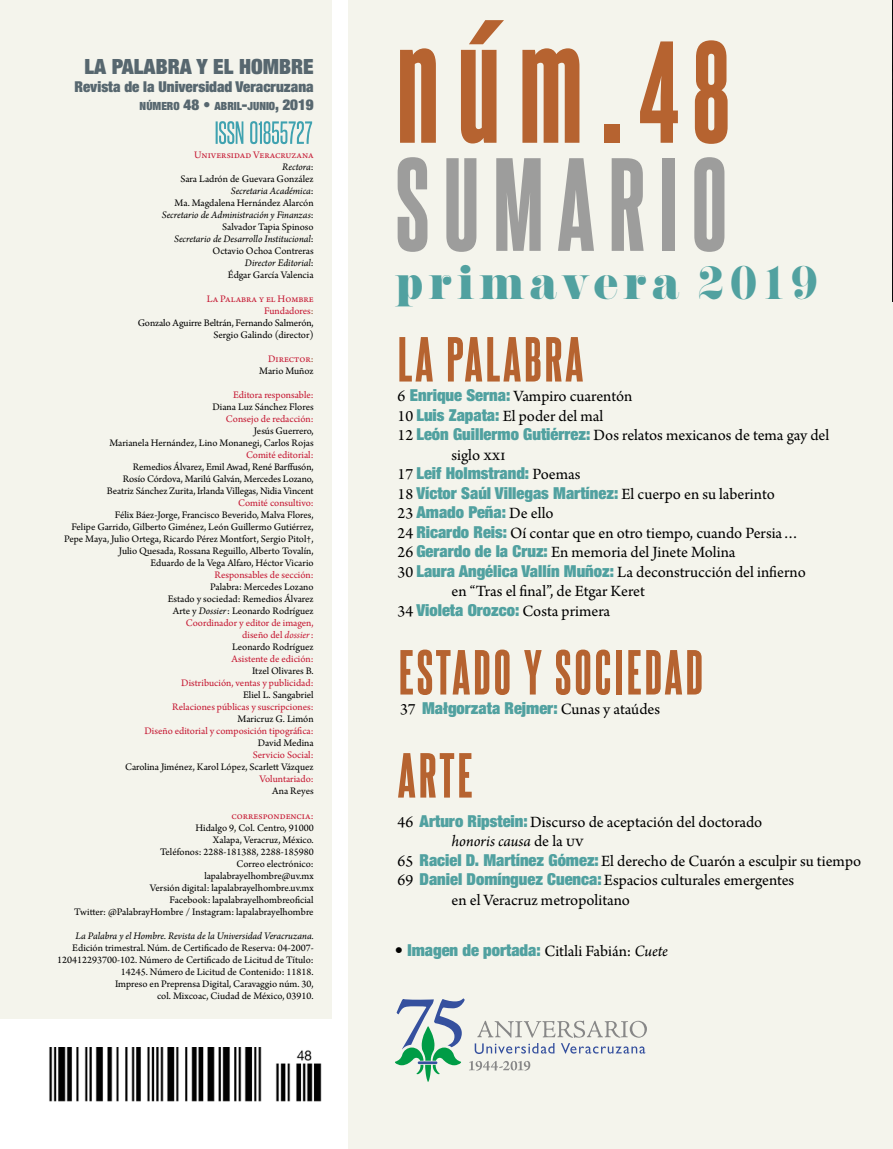
<style>
.page{position:relative;width:893px;height:1149px;background:#fff}
.page>*{position:absolute;margin:0;border:0;box-sizing:border-box;transform-origin:0 0}
.t1{font:150px "Steelfish Eb";color:#b66330}
.t2{font:112.5px "Steelfish Eb";letter-spacing:.115em;color:#9d9d9c}
.t3{font:54px "Steelfish Eb";letter-spacing:.05em;color:#b66330}
.t4{font:45px "Pistilli";letter-spacing:.1em;color:#51a1a0}
.t5{font:900 condensed 21px "Helvetica Neue LT Std";color:#57676f}
.t6{font:16.5px "Arno Pro";color:#000}
.t7{font:900 condensed 16.5px/19.5px "Helvetica Neue LT Std";color:#51a1a0}
.t8{font:italic 16.5px "Arno Pro";letter-spacing:-.005em;color:#000}
.t9{font:900 condensed 15px "Helvetica Neue LT Std";color:#57676f}
.t10{font:900 condensed 11.25px "Helvetica Neue LT Std";color:#57676f}
.t11{font:10.5px/12px "Arno Pro";color:#000;text-align:right}
.t12{font:10.5px "Arno Pro";color:#c51631}
.t13{font:italic 10.5px "Arno Pro";letter-spacing:-.005em;color:#000}
.s1{font-size:15px}
.s2{color:#c51631}
.s3{font-style:italic}
.s4{color:#914a2d}
.s5{font-style:italic;color:#c51631}
.s6{font-size:123px}
.s7{font-style:inherit}
.s8{font-family:"Helvetica Neue LT Std";font-weight:900;font-stretch:condensed;color:#51a1a0}
.s9{font-family:"Arno Pro";font-weight:400;font-stretch:normal;color:#000}
.s10{font-style:normal}
.s11{color:#000}
.s12{font-family:"Arno Pro";font-weight:400;font-style:italic;font-stretch:normal;color:#000}
</style>
<div class="page">
<div style="left:349px;top:0;width:544px;height:1148px;background:#f4f4ec"></div>
<div style="left:0;top:0;width:332px;height:1017px;background:#f4f4ec"></div>
<img style="left:892px;top:0;width:1px;height:301px">
<svg style="left:216px;top:121px;width:96px;height:23px"></svg>
<svg style="left:395px;top:998px;width:252px;height:83px"></svg>
<img style="left:49px;top:1047px;width:273px;height:54px">
<h3 class="t5" style="left:85px;top:53px;width:231px">LA PALABRA Y EL HOMBRE</h3>
<h3 class="t9" style="left:75px;top:77px;width:241px">Revista de la Universidad Veracruzana</h3>
<p class="t10" style="left:140px;top:99px;width:176px">NÚMERO <span class="s1">48</span> <span class="s1">•</span> ABRIL<span class="s1">-</span>JUNIO<span class="s1">, 2019</span></p>
<p class="t11" style="left:162px;top:149px;width:153px"><span class="s2">Universidad Veracruzana<br></span><span class="s3">Rectora</span>:<br>Sara Ladrón de Guevara González<br><span class="s3">Secretaria Académica</span>:<br>Ma. Magdalena Hernández Alarcón<br><span class="s3">Secretario de Administración y Finanzas</span>:<br>Salvador Tapia Spinoso<br><span class="s3">Secretario de Desarrollo Institucional</span>:<br>Octavio Ochoa Contreras<br><span class="s3">Director Editorial</span>:<br>Édgar García Valencia</p>
<p class="t11" style="left:138px;top:293px;width:177px"><span class="s2">La Palabra y el Hombre<br>Fundadores</span><span class="s4">:<br></span>Gonzalo Aguirre Beltrán, Fernando Salmerón,<br>Sergio Galindo (director)</p>
<p class="t11" style="left:259px;top:353px;width:56px"><span class="s2">Director</span><span class="s4">:<br></span>Mario Muñoz</p>
<p class="t12" style="left:233px;top:389px;width:82px">Editora responsable:</p>
<p class="t11" style="left:212px;top:401px;width:103px">Diana Luz Sánchez Flores</p>
<p class="t12" style="left:226px;top:413px;width:89px">Consejo de redacción:</p>
<p class="t11" style="left:109px;top:425px;width:206px">Jesús Guerrero,<br>Marianela Hernández, Lino Monanegi, Carlos Rojas</p>
<p class="t12" style="left:246px;top:449px;width:69px">Comité editorial:</p>
<p class="t11" style="left:107px;top:461px;width:208px">Remedios Álvarez, Emil Awad, René Barffusón,<br>Rosío Córdova, Marilú Galván, Mercedes Lozano,<br>Beatriz Sánchez Zurita, Irlanda Villegas, Nidia Vincent</p>
<p class="t12" style="left:238px;top:497px;width:77px">Comité consultivo:</p>
<p class="t11" style="left:64px;top:509px;width:251px">Félix Báez-Jorge, Francisco Beverido, Malva Flores,<br>Felipe Garrido, Gilberto Giménez, León Guillermo Gutiérrez, Pepe Maya, Julio Ortega, Ricardo Pérez Montfort, Sergio Pitol†, Julio Quesada, Rossana Reguillo, Alberto Tovalín,<br>Eduardo de la Vega Alfaro, Héctor Vicario</p>
<p class="t12" style="left:215px;top:569px;width:101px">Responsables de sección:</p>
<p class="t11" style="left:168px;top:581px;width:147px">Palabra: Mercedes Lozano<br>Estado y sociedad: Remedios Álvarez<br>Arte y <span class="s3">Dossier</span>: Leonardo Rodríguez<br><span class="s2">Coordinador y editor de imagen, diseño del</span> <span class="s5">dossier</span><span class="s2">:<br></span>Leonardo Rodríguez</p>
<p class="t12" style="left:232px;top:653px;width:84px">Asistente de edición:</p>
<p class="t11" style="left:252px;top:665px;width:63px">Itzel Olivares B.</p>
<p class="t12" style="left:181px;top:677px;width:134px">Distribución, ventas y publicidad:</p>
<p class="t11" style="left:243px;top:689px;width:72px">Eliel L. Sangabriel</p>
<p class="t12" style="left:172px;top:701px;width:143px">Relaciones públicas y suscripciones:</p>
<p class="t11" style="left:238px;top:713px;width:78px">Maricruz G. Limón</p>
<p class="t12" style="left:144px;top:725px;width:171px">Diseño editorial y composición tipográfica:</p>
<p class="t11" style="left:258px;top:737px;width:57px">David Medina</p>
<p class="t12" style="left:253px;top:749px;width:62px">Servicio Social:</p>
<p class="t11" style="left:125px;top:761px;width:190px">Carolina Jiménez, Karol López, Scarlett Vázquez</p>
<p class="t12" style="left:260px;top:773px;width:56px">Voluntariado:</p>
<p class="t11" style="left:272px;top:785px;width:43px">Ana Reyes</p>
<p class="t12" style="left:232px;top:809px;width:84px">correspondencia:</p>
<p class="t11" style="left:74px;top:821px;width:241px">Hidalgo 9, Col. Centro, 91000<br>Xalapa, Veracruz, México.<br>Teléfonos: 2288-181388, 2288-185980<br>Correo electrónico:<br>lapalabrayelhombre@uv.mx<br>Versión digital: lapalabrayelhombre.uv.mx<br>Facebook: lapalabrayelhombreoficial<br>Twitter: @PalabrayHombre / Instagram: lapalabrayelhombre</p>
<p class="t13" style="left:76px;top:929px;width:240px">La Palabra y el Hombre. Revista de la Universidad Veracruzana.</p>
<p class="t11" style="left:57px;top:941px;width:258px">Edición trimestral. Núm. de Certificado de Reserva: 04-2007- 120412293700-102. Número de Certificado de Licitud de Título:<br>14245. Número de Licitud de Contenido: 11818.<br>Impreso en Preprensa Digital, Caravaggio núm. 30,<br>col. Mixcoac, Ciudad de México, 03910.</p>
<h1 class="t1" style="left:395px;top:-11px;width:337px">núm.<span class="s6">48</span></h1>
<h2 class="t2" style="left:395px;top:136px;width:334px">SUMARIO</h2>
<h3 class="t4" style="left:395px;top:253px;width:425px">primavera <span class="s7">2019</span></h3>
<h3 class="t3" style="left:398px;top:326px;width:187px">LA PALABRA</h3>
<h3 class="t6" style="left:398px;top:386px;width:236px">6 <span class="s8">Enrique Serna:</span> Vampiro cuarentón</h3>
<h3 class="t6" style="left:398px;top:406px;width:207px">10 <span class="s8">Luis Zapata:</span> El poder del mal</h3>
<h3 class="t6" style="left:398px;top:425px;width:433px">12 <span class="s8">León Guillermo Gutiérrez:</span> Dos relatos mexicanos de tema gay del</h3>
<h3 class="t6" style="left:452px;top:445px;width:55px">siglo xxi</h3>
<h3 class="t7" style="left:398px;top:463px;width:379px"><span class="s9">17</span> Leif Holmstrand: <span class="s9">Poemas<br>18</span> Víctor Saúl Villegas Martínez: <span class="s9">El cuerpo en su laberinto<br>23</span> Amado Peña: <span class="s9">De ello</span></h3>
<h3 class="t6" style="left:398px;top:523px;width:403px">24 <span class="s8">Ricardo Reis:</span> Oí contar que en otro tiempo, cuando Persia…</h3>
<h3 class="t6" style="left:398px;top:542px;width:340px">26 <span class="s8">Gerardo de la Cruz:</span> En memoria del Jinete Molina</h3>
<h3 class="t6" style="left:398px;top:562px;width:410px">30 <span class="s8">Laura Angélica Vallín Muñoz:</span> La deconstrucción del infierno</h3>
<h3 class="t6" style="left:452px;top:581px;width:195px">en “Tras el final”, de Etgar Keret</h3>
<h3 class="t6" style="left:398px;top:601px;width:214px">34 <span class="s8">Violeta Orozco:</span> Costa primera</h3>
<h3 class="t3" style="left:399px;top:639px;width:306px">ESTADO Y SOCIEDAD</h3>
<h3 class="t7" style="left:400px;top:697px;width:262px"><span class="s9">37</span> Małgorzata Rejmer: <span class="s9">Cunas y ataúdes</span></h3>
<h3 class="t3" style="left:398px;top:742px;width:77px">ARTE</h3>
<h3 class="t6" style="left:398px;top:811px;width:366px">46 <span class="s8">Arturo Ripstein:</span> Discurso de aceptación del doctorado</h3>
<h3 class="t8" style="left:452px;top:831px;width:134px">honoris causa <span class="s10">de la uv</span></h3>
<h3 class="t6" style="left:398px;top:850px;width:465px">65 <span class="s8">Raciel D. Martínez Gómez:</span>El derecho de Cuarón a esculpir su tiempo</h3>
<h3 class="t6" style="left:398px;top:870px;width:398px">69 <span class="s8">Daniel Domínguez Cuenca:</span>Espacios culturales emergentes</h3>
<h3 class="t6" style="left:452px;top:890px;width:180px">en el Veracruz metropolitano</h3>
<h3 class="t7" style="left:395px;top:939px;width:274px"><span class="s11">•</span> Imagen de portada: <span class="s9">Citlali Fabián:</span> <span class="s12">Cuete</span></h3>
</div>
